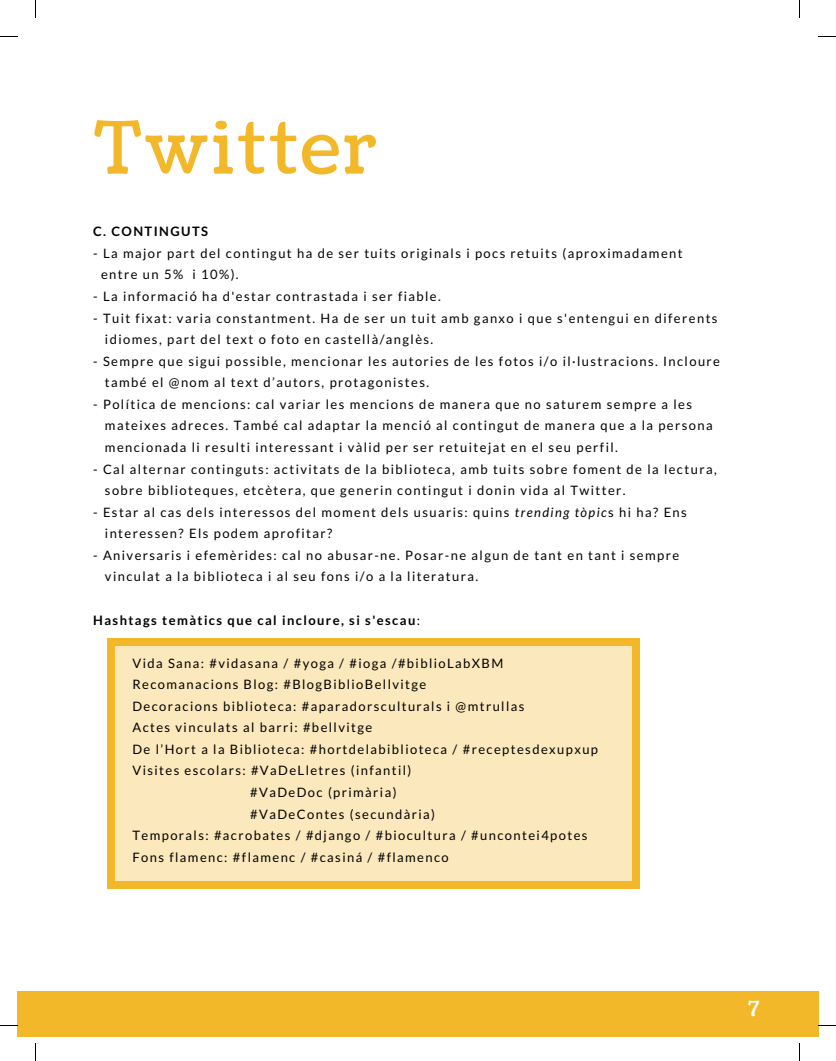
<style>
.page{position:relative;width:836px;height:1061px;background:#fff}
.page>*{position:absolute;margin:0;border:0;box-sizing:border-box;transform-origin:0 0}
.t1{font:72.75px "Coustard";letter-spacing:.04em;color:#f3b82a}
.t2{font:20.75px "Coustard";color:#fff}
.t3{font:13px/21.5px "Lato";letter-spacing:.11em;color:#000}
.t4{font:700 13px "Lato";letter-spacing:.11em;color:#000}
.s1{font-style:italic}
.s2{font-weight:400}
</style>
<div class="page">
<div style="left:17px;top:991px;width:801px;height:46px;background:#f3b82a"></div>
<div style="left:632px;top:881px;width:8px;height:7px;background:#f3b82a"></div>
<div style="left:107px;top:645px;width:7px;height:236px;background:#f3b82a"></div>
<div style="left:107px;top:881px;width:7px;height:7px;background:#f3b82a"></div>
<div style="left:632px;top:645px;width:8px;height:236px;background:#f3b82a"></div>
<div style="left:114px;top:881px;width:518px;height:7px;background:#f3b82a"></div>
<div style="left:632px;top:638px;width:8px;height:7px;background:#f3b82a"></div>
<div style="left:107px;top:638px;width:7px;height:7px;background:#f3b82a"></div>
<div style="left:114px;top:638px;width:518px;height:7px;background:#f3b82a"></div>
<div style="left:110px;top:643px;width:524px;height:242px;background:#fbe8bc"></div>
<svg style="left:35px;top:0;width:1px;height:18px"></svg>
<svg style="left:0;top:36px;width:17px;height:1px"></svg>
<svg style="left:799px;top:0;width:1px;height:18px"></svg>
<svg style="left:818px;top:36px;width:18px;height:1px"></svg>
<svg style="left:799px;top:1043px;width:1px;height:18px"></svg>
<svg style="left:818px;top:1025px;width:18px;height:1px"></svg>
<svg style="left:35px;top:1043px;width:1px;height:18px"></svg>
<svg style="left:0;top:1025px;width:17px;height:1px"></svg>
<h1 class="t1" style="left:94px;top:99px;width:285px">Twitter</h1>
<p class="t4" style="left:93px;top:223px;width:117px">C. CONTINGUTS</p>
<p class="t3" style="left:101px;top:242px;width:583px;text-indent:-8px">- La major part del contingut ha de ser tuits originals i pocs retuits (aproximadament entre un 5% i 10%).</p>
<p class="t3" style="left:93px;top:285px;width:349px">- La informació ha d'estar contrastada i ser fiable.</p>
<p class="t3" style="left:105px;top:307px;width:614px;text-indent:-12px">- Tuit fixat: varia constantment. Ha de ser un tuit amb ganxo i que s'entengui en diferents idiomes, part del text o foto en castellà/anglès.</p>
<p class="t3" style="left:105px;top:350px;width:617px;text-indent:-12px">- Sempre que sigui possible, mencionar les autories de les fotos i/o il·lustracions. Incloure també el @nom al text d’autors, protagonistes.</p>
<p class="t3" style="left:105px;top:393px;width:609px;text-indent:-12px">- Política de mencions: cal variar les mencions de manera que no saturem sempre a les mateixes adreces. També cal adaptar la menció al contingut de manera que a la persona mencionada li resulti interessant i vàlid per ser retuitejat en el seu perfil.</p>
<p class="t3" style="left:105px;top:458px;width:613px;text-indent:-12px">- Cal alternar continguts: activitats de la biblioteca, amb tuits sobre foment de la lectura, sobre biblioteques, etcètera, que generin contingut i donin vida al Twitter.</p>
<p class="t3" style="left:105px;top:501px;width:583px;text-indent:-12px">- Estar al cas dels interessos del moment dels usuaris: quins <span class="s1">trending tòpic</span>s hi ha? Ens interessen? Els podem aprofitar?</p>
<p class="t3" style="left:105px;top:544px;width:576px;text-indent:-12px">- Aniversaris i efemèrides: cal no abusar-ne. Posar-ne algun de tant en tant i sempre vinculat a la biblioteca i al seu fons i/o a la literatura.</p>
<p class="t4" style="left:93px;top:612px;width:328px">Hashtags temàtics que cal incloure, si s'escau<span class="s2">:</span></p>
<p class="t3" style="left:132px;top:652px;width:372px">Vida Sana: #vidasana / #yoga / #ioga /#biblioLabXBM</p>
<p class="t3" style="left:132px;top:673px;width:295px">Recomanacions Blog: #BlogBiblioBellvitge</p>
<p class="t3" style="left:132px;top:695px;width:393px">Decoracions biblioteca: #aparadorsculturals i @mtrullas</p>
<p class="t3" style="left:132px;top:716px;width:241px">Actes vinculats al barri: #bellvitge</p>
<p class="t3" style="left:132px;top:738px;width:467px">De l’Hort a la Biblioteca: #hortdelabiblioteca / #receptesdexupxup</p>
<p class="t3" style="left:132px;top:760px;width:280px">Visites escolars: #VaDeLletres (infantil)</p>
<p class="t3" style="left:250px;top:781px;width:148px">#VaDeDoc (primària)</p>
<p class="t3" style="left:250px;top:803px;width:186px">#VaDeContes (secundària)</p>
<p class="t3" style="left:132px;top:824px;width:457px">Temporals: #acrobates / #django / #biocultura / #uncontei4potes</p>
<p class="t3" style="left:132px;top:846px;width:318px">Fons flamenc: #flamenc / #casiná / #flamenco</p>
<h2 class="t2" style="left:748px;top:995px;width:13px">7</h2>
</div>
